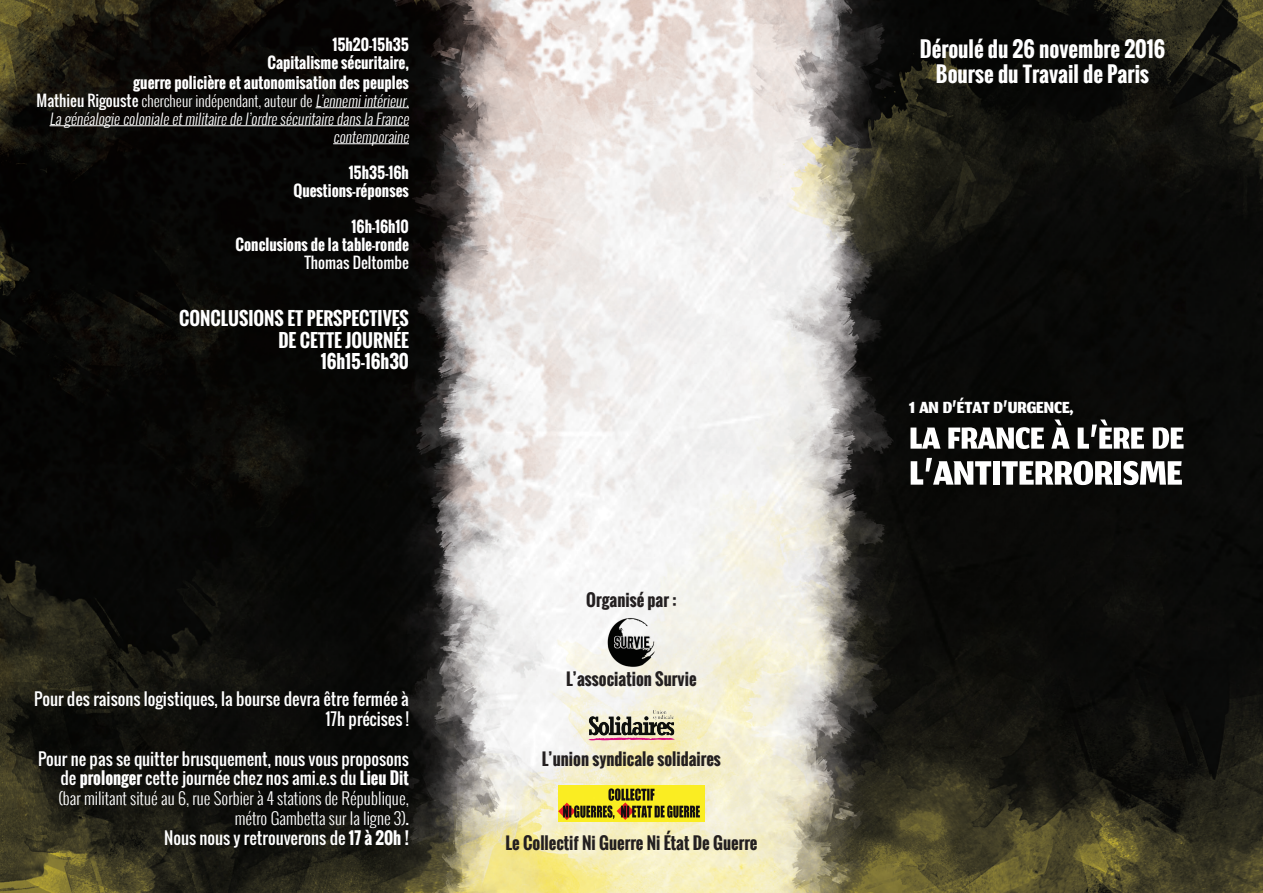
<style>
.page{position:relative;width:1263px;height:893px;background:#fff}
.page>*{position:absolute;margin:0;border:0;box-sizing:border-box;transform-origin:0 0}
.t1{font:60px "Jomhuria";color:#fff}
.t2{font:54px "Jomhuria";color:#fff}
.t3{font:28.5px "Jomhuria";color:#fff}
.t4{font:700 21px/25.2px "Oswald";color:#fff;text-align:center}
.t5{font:700 18px/21.6px "Oswald";color:#fff;text-align:right}
.t6{font:16.5px/19.8px "Oswald";color:#fff;text-align:right}
.t7{font:700 16.5px "Oswald";color:#231f20}
.t8{font:300 15px/18px "Oswald";color:#fff;text-align:right}
.t9{font:700 15px/18px "Oswald";color:#fff;text-align:right}
.t10{font:15px "Oswald";color:#fff}
.s1{font-weight:700}
.s2{font-weight:400}
.s3{font-weight:300}
</style>
<div class="page">
<img style="left:0;top:0;width:1263px;height:893px">
<hr style="left:316px;top:107px;width:93px;height:1px;background:#fff">
<hr style="left:50px;top:125px;width:359px;height:1px;background:#fff">
<hr style="left:333px;top:143px;width:76px;height:1px;background:#fff">
<img style="left:605px;top:615px;width:53px;height:53px">
<img style="left:581px;top:708px;width:100px;height:37px">
<img style="left:559px;top:785px;width:145px;height:37px">
<p class="t9" style="left:267px;top:36px;width:143px">15h20-15h35<br>Capitalisme sécuritaire,</p>
<p class="t8" style="left:37px;top:73px;width:377px"><span class="s1">guerre policière et autonomisation des peuples<br></span><span class="s2">Mathieu Rigouste</span> chercheur indépendant, auteur de L’ennemiintérieur.<br>La généalogie coloniale etmilitaire de l’ordre sécuritaire dansla France contemporaine</p>
<p class="t9" style="left:293px;top:163px;width:117px">15h35-16h<br>Questions-réponses</p>
<p class="t9" style="left:236px;top:217px;width:175px">16h-16h10<br>Conclusions de la table-ronde</p>
<p class="t10" style="left:304px;top:251px;width:106px">Thomas Deltombe</p>
<p class="t5" style="left:179px;top:308px;width:231px">CONCLUSIONS ET PERSPECTIVES<br>DE CETTE JOURNÉE<br>16h15-16h30</p>
<p class="t6" style="left:34px;top:689px;width:376px">Pour des raisons logistiques, la bourse devra être fermée à<br>17h précises !</p>
<p class="t6" style="left:38px;top:748px;width:372px">Pour ne pas se quitter brusquement, nous vous proposons de <span class="s1">prolonger</span> cette journée chez nos ami.e.s du <span class="s1">Lieu Dit </span><span class="s3">(bar militant situé au 6, rue Sorbier à 4 stations de République, métro Gambetta sur la ligne 3)</span>.<br>Nous nous y retrouverons de <span class="s1">17 à 20h !</span></p>
<p class="t7" style="left:586px;top:588px;width:92px">Organisé par :</p>
<p class="t7" style="left:566px;top:667px;width:132px">L’association Survie</p>
<p class="t7" style="left:542px;top:746px;width:180px">L’union syndicale solidaires</p>
<p class="t7" style="left:505px;top:831px;width:253px">Le Collectif Ni Guerre Ni État De Guerre</p>
<p class="t4" style="left:920px;top:37px;width:247px">Déroulé du 26 novembre 2016<br>Bourse du Travail de Paris</p>
<h3 class="t3" style="left:909px;top:386px;width:166px">1 AN D’ÉTAT D’URGENCE,</h3>
<h2 class="t2" style="left:909px;top:398px;width:276px">LA FRANCE À L’ÈRE DE</h2>
<h1 class="t1" style="left:909px;top:429px;width:275px">L’ANTITERRORISME</h1>
</div>
